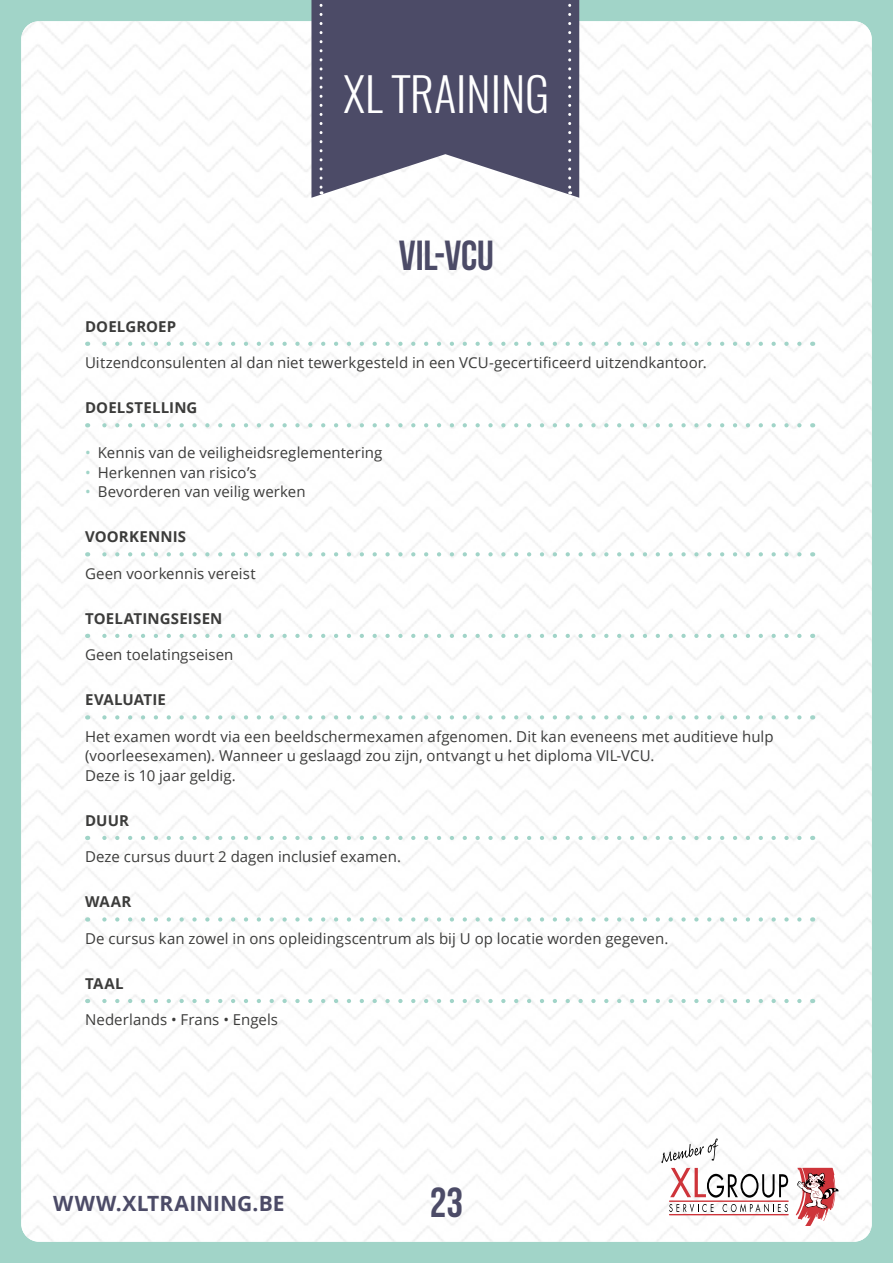
<style>
.page{position:relative;width:893px;height:1263px;background:#a1d4c8}
.page>*{position:absolute;margin:0;border:0;box-sizing:border-box;transform-origin:0 0}
.t1{font:300 46.5px "Oswald";color:#fff}
.t2{font:700 42px "Bebas Neue";letter-spacing:-.005em;color:#4c4b67}
.t3{font:700 21px "Open Sans";color:#4c4b67}
.t4{font:15px/19.5px "Open Sans";letter-spacing:.005em;color:#3c3c3b}
.t5{font:700 15px "Open Sans";letter-spacing:.01em;color:#3c3c3b}
.s1{color:#a1d4c8}
</style>
<div class="page">
<img style="left:21px;top:21px;width:851px;height:1221px">
<svg style="left:311px;top:0;width:268px;height:198px;background:#605f78"></svg>
<svg style="left:320px;top:0;width:3px;height:194px"></svg>
<svg style="left:568px;top:0;width:3px;height:194px"></svg>
<svg style="left:669px;top:1204px;width:45px;height:8px"></svg>
<svg style="left:723px;top:1203px;width:65px;height:9px"></svg>
<hr style="left:669px;top:1200px;width:120px;height:2px;background:#ce343a">
<hr style="left:669px;top:1214px;width:120px;height:1px;background:#ce343a">
<svg style="left:796px;top:1168px;width:43px;height:57px;background:#d29295"></svg>
<svg style="left:661px;top:1138px;width:127px;height:59px;background:#e3dcdc"></svg>
<svg style="left:94px;top:342px;width:705px;height:4px"></svg>
<svg style="left:94px;top:423px;width:705px;height:4px"></svg>
<svg style="left:94px;top:552px;width:705px;height:4px"></svg>
<svg style="left:94px;top:634px;width:705px;height:4px"></svg>
<svg style="left:94px;top:715px;width:705px;height:4px"></svg>
<svg style="left:94px;top:836px;width:705px;height:4px"></svg>
<svg style="left:94px;top:917px;width:705px;height:4px"></svg>
<svg style="left:94px;top:999px;width:705px;height:4px"></svg>
<h1 class="t1" style="left:343px;top:63px;width:207px">XL TRAINING</h1>
<h2 class="t2" style="left:399px;top:232px;width:96px">VIL-VCU</h2>
<p class="t5" style="left:85px;top:316px;width:93px">DOELGROEP</p>
<p class="t4" style="left:85px;top:353px;width:623px">Uitzendconsulenten al dan niet tewerkgesteld in een VCU-gecertificeerd uitzendkantoor.</p>
<p class="t5" style="left:85px;top:397px;width:114px">DOELSTELLING</p>
<p class="t4" style="left:85px;top:443px;width:299px"><span class="s1">•</span> Kennis van de veiligheidsreglementering</p>
<p class="t4" style="left:85px;top:462px;width:173px"><span class="s1">•</span> Herkennen van risico’s</p>
<p class="t4" style="left:85px;top:482px;width:222px"><span class="s1">•</span> Bevorderen van veilig werken</p>
<p class="t5" style="left:85px;top:526px;width:103px">VOORKENNIS</p>
<p class="t4" style="left:85px;top:563px;width:172px">Geen voorkennis vereist</p>
<p class="t5" style="left:85px;top:608px;width:139px">TOELATINGSEISEN</p>
<p class="t4" style="left:85px;top:645px;width:150px">Geen toelatingseisen</p>
<p class="t5" style="left:85px;top:689px;width:82px">EVALUATIE</p>
<p class="t4" style="left:85px;top:726px;width:690px">Het examen wordt via een beeldschermexamen afgenomen. Dit kan eveneens met auditieve hulp (voorleesexamen). Wanneer u geslaagd zou zijn, ontvangt u het diploma VIL-VCU.<br>Deze is 10 jaar geldig.</p>
<p class="t5" style="left:85px;top:810px;width:45px">DUUR</p>
<p class="t4" style="left:85px;top:847px;width:317px">Deze cursus duurt 2 dagen inclusief examen.</p>
<p class="t5" style="left:85px;top:891px;width:48px">WAAR</p>
<p class="t4" style="left:85px;top:928px;width:585px">De cursus kan zowel in ons opleidingscentrum als bij U op locatie worden gegeven.</p>
<p class="t5" style="left:85px;top:973px;width:40px">TAAL</p>
<p class="t4" style="left:85px;top:1010px;width:195px">Nederlands • Frans • Engels</p>
<h3 class="t3" style="left:53px;top:1189px;width:233px">WWW.XLTRAINING.BE</h3>
<h2 class="t2" style="left:430px;top:1179px;width:35px">23</h2>
</div>
